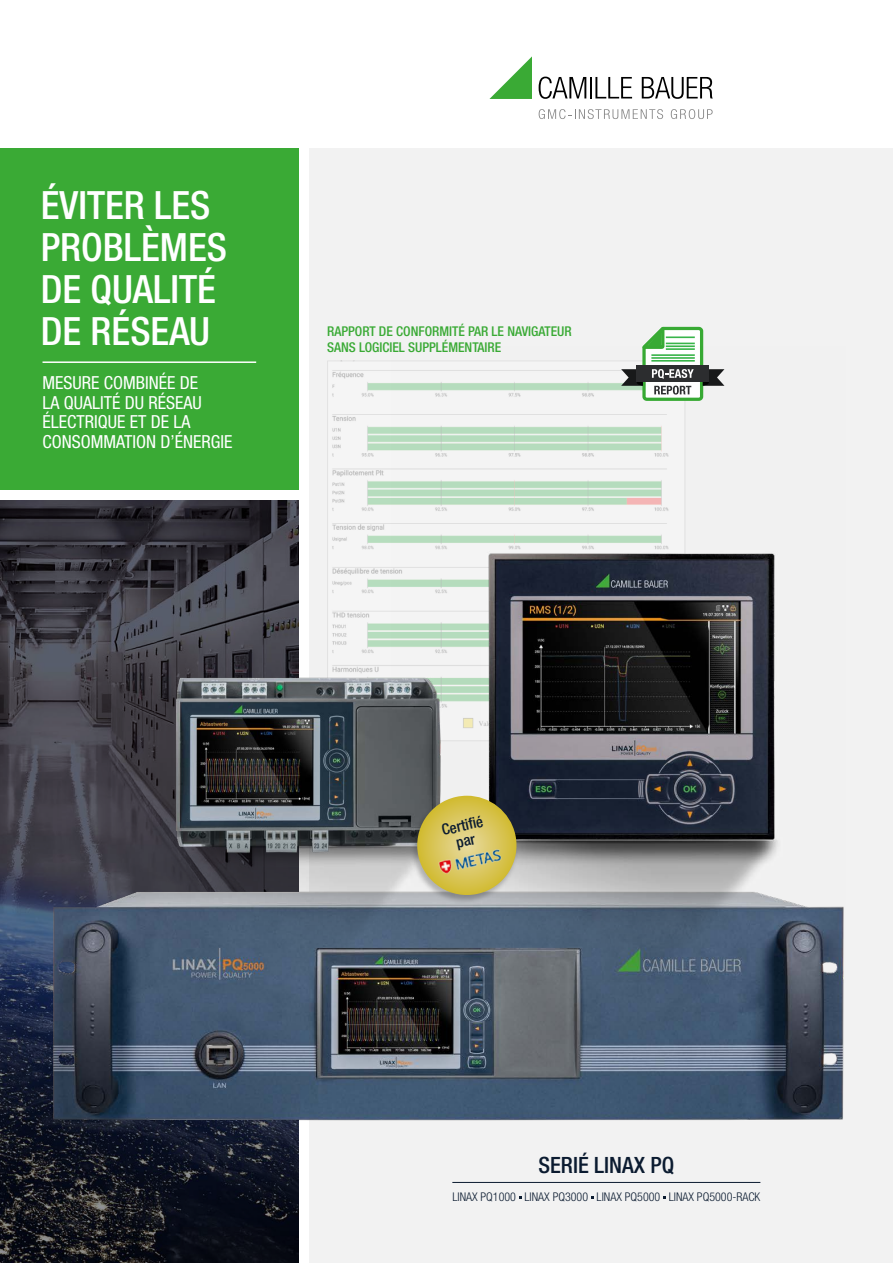
<style>
.page{position:relative;width:893px;height:1263px;background:#fff}
.page>*{position:absolute;margin:0;border:0;box-sizing:border-box;transform-origin:0 0}
.t1{font:500 condensed 39px/42px "Helvetica Neue LTW1 G";color:#fff}
.t2{font:500 condensed 22.5px "Helvetica Neue LT Pro";color:#0b1b30}
.t3{font:condensed 18px/19.5px "Helvetica Neue LTW1 G";color:#fff}
.t4{font:500 condensed 15.15px/15.3px "Helvetica Neue LTW1 G";color:#0b1b30;text-align:center}
.t5{font:500 condensed 13.5px/16.2px "Helvetica Neue LTW1 G";color:#3aaa35}
.t6{font:300 condensed 12px "Helvetica Neue LT Pro";color:#0b1b30}
</style>
<div class="page">
<svg style="left:0;top:501px;width:299px;height:762px;background:#2e303b"></svg>
<div style="left:309px;top:149px;width:584px;height:1114px;background:#f2f2f2"></div>
<div style="left:0;top:149px;width:299px;height:341px;background:#3aaa35"></div>
<img style="left:332px;top:370px;width:60px;height:270px">
<hr style="left:43px;top:361px;width:213px;height:2px;background:#fff">
<div style="left:642px;top:327px;width:61px;height:74px;border:3px solid #38aa34;border-radius:3px"></div>
<svg style="left:642px;top:327px;width:53px;height:19px"></svg>
<hr style="left:452px;top:1182px;width:308px;height:1px;background:#0b1b30">
<img style="left:46px;top:884px;width:798px;height:248px">
<img style="left:392px;top:346px;width:452px;height:636px">
<img style="left:111px;top:640px;width:370px;height:323px">
<div style="left:409px;top:795px;width:110px;height:110px;background:#000;opacity:.25"></div>
<svg style="left:413px;top:796px;width:108px;height:104px;background:#b8ad69"></svg>
<img style="left:434px;top:845px;width:74px;height:33px">
<svg style="left:539px;top:77px;width:47px;height:22px"></svg>
<hr style="left:590px;top:77px;width:2px;height:21px;background:#000">
<svg style="left:595px;top:77px;width:37px;height:21px"></svg>
<svg style="left:642px;top:77px;width:71px;height:22px"></svg>
<svg style="left:489px;top:56px;width:43px;height:43px"></svg>
<svg style="left:539px;top:109px;width:124px;height:10px"></svg>
<svg style="left:671px;top:109px;width:42px;height:10px"></svg>
<h1 class="t1" style="left:41px;top:184px;width:188px">ÉVITER LES<br>PROBLÈMES<br>DE QUALITÉ<br>DE RÉSEAU</h1>
<p class="t3" style="left:43px;top:373px;width:192px">MESURE COMBINÉE DE<br>LA QUALITÉ DU RÉSEAU<br>ÉLECTRIQUE ET DE LA<br>CONSOMMATION D’ÉNERGIE</p>
<p class="t5" style="left:327px;top:323px;width:246px">RAPPORT DE CONFORMITÉ PAR LE NAVIGATEUR<br>SANS LOGICIEL SUPPLÉMENTAIRE</p>
<p class="t4" style="left:440px;top:822px;width:44px;rotate:-12deg">Certifi é par</p>
<p class="t2" style="left:538px;top:1151px;width:137px">SERIÉ LINAX PQ</p>
<p class="t6" style="left:452px;top:1190px;width:310px">LINAX PQ1000 LINAX PQ3000 LINAX PQ5000 LINAX PQ5000-RACK</p>
</div>
